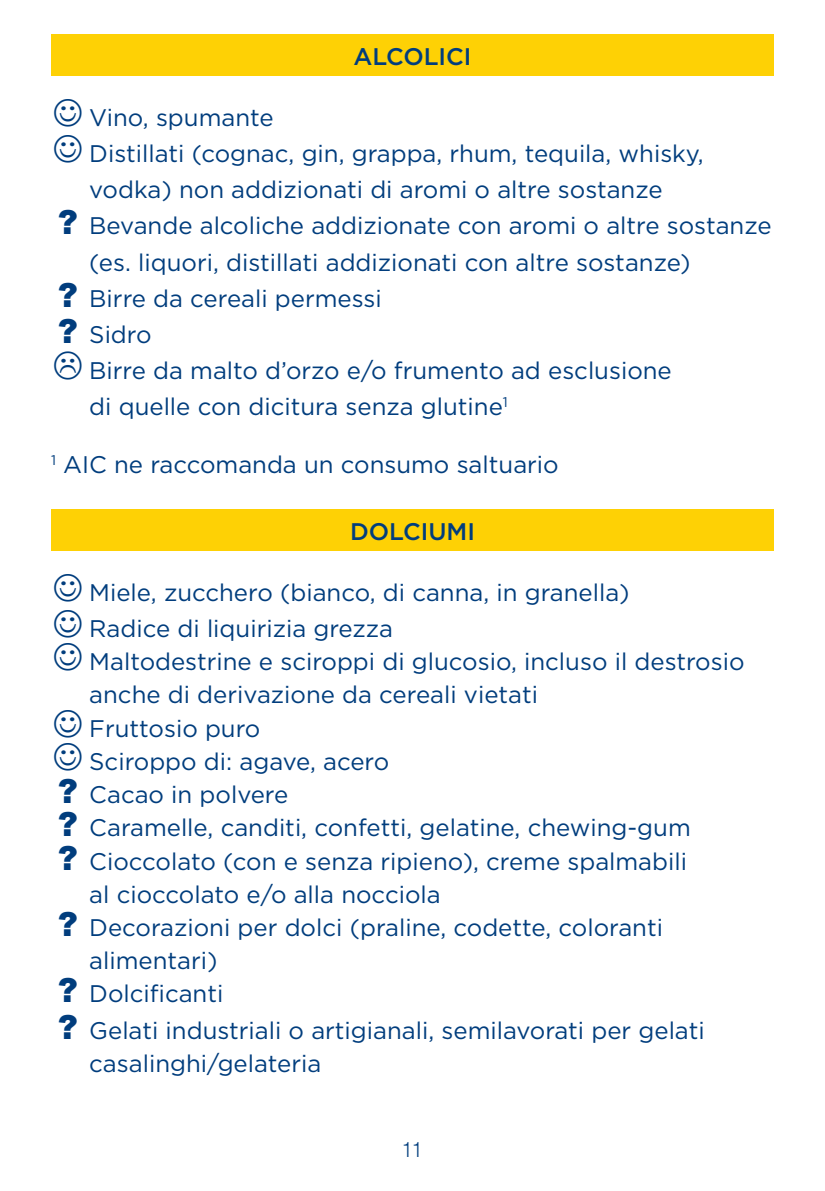
<style>
.page{position:relative;width:825px;height:1191px;background:#fff}
.page>*{position:absolute;margin:0;border:0;box-sizing:border-box;transform-origin:0 0}
.testo_disegno{font:24px "Gotham";color:#013d7d}
.titolo_con_fondo{font:500 24px "Gotham";color:#013d7d}
.t1{font:300 condensed 21px "Helvetica Neue LT Std";color:#013d7d}
.s1{font-family:"Arial";font-weight:900;font-size:33px}
</style>
<div class="page">
<div style="left:51px;top:34px;width:723px;height:41px;background:#fed105"></div>
<div style="left:51px;top:509px;width:723px;height:41px;background:#fed105"></div>
<p class="titolo_con_fondo" style="left:353px;top:41px;width:120px">ALCOLICI</p>
<p class="testo_disegno" style="left:89px;top:102px;width:186px">Vino, spumante</p>
<p class="testo_disegno" style="left:89px;top:138px;width:616px">Distillati (cognac, gin, grappa, rhum, tequila, whisky,</p>
<p class="testo_disegno" style="left:89px;top:174px;width:575px">vodka) non addizionati di aromi o altre sostanze</p>
<p class="testo_disegno" style="left:58px;top:210px;width:715px"><span class="s1">?</span> Bevande alcoliche addizionate con aromi o altre sostanze</p>
<p class="testo_disegno" style="left:89px;top:247px;width:603px">(es. liquori, distillati addizionati con altre sostanze)</p>
<p class="testo_disegno" style="left:58px;top:283px;width:325px"><span class="s1">?</span> Birre da cereali permessi</p>
<p class="testo_disegno" style="left:58px;top:319px;width:95px"><span class="s1">?</span> Sidro</p>
<p class="testo_disegno" style="left:89px;top:355px;width:584px">Birre da malto d’orzo e/o frumento ad esclusione</p>
<p class="testo_disegno" style="left:89px;top:391px;width:420px">di quelle con dicitura senza glutine<sup>1</sup></p>
<p class="testo_disegno" style="left:51px;top:449px;width:509px"><sup>1</sup> AIC ne raccomanda un consumo saltuario</p>
<p class="titolo_con_fondo" style="left:350px;top:516px;width:126px">DOLCIUMI</p>
<p class="testo_disegno" style="left:89px;top:577px;width:542px">Miele, zucchero (bianco, di canna, in granella)</p>
<p class="testo_disegno" style="left:89px;top:613px;width:305px">Radice di liquirizia grezza</p>
<p class="testo_disegno" style="left:89px;top:646px;width:657px">Maltodestrine e sciroppi di glucosio, incluso il destrosio</p>
<p class="testo_disegno" style="left:89px;top:679px;width:450px">anche di derivazione da cereali vietati</p>
<p class="testo_disegno" style="left:89px;top:713px;width:173px">Fruttosio puro</p>
<p class="testo_disegno" style="left:89px;top:746px;width:301px">Sciroppo di: agave, acero</p>
<p class="testo_disegno" style="left:58px;top:779px;width:232px"><span class="s1">?</span> Cacao in polvere</p>
<p class="testo_disegno" style="left:58px;top:812px;width:634px"><span class="s1">?</span> Caramelle, canditi, confetti, gelatine, chewing-gum</p>
<p class="testo_disegno" style="left:58px;top:845px;width:631px"><span class="s1">?</span> Cioccolato (con e senza ripieno), creme spalmabili</p>
<p class="testo_disegno" style="left:89px;top:879px;width:353px">al cioccolato e/o alla nocciola</p>
<p class="testo_disegno" style="left:58px;top:912px;width:607px"><span class="s1">?</span> Decorazioni per dolci (praline, codette, coloranti</p>
<p class="testo_disegno" style="left:89px;top:945px;width:130px">alimentari)</p>
<p class="testo_disegno" style="left:58px;top:978px;width:167px"><span class="s1">?</span> Dolcificanti</p>
<p class="testo_disegno" style="left:58px;top:1014px;width:648px"><span class="s1">?</span> Gelati industriali o artigianali, semilavorati per gelati</p>
<p class="testo_disegno" style="left:89px;top:1048px;width:234px">casalinghi/gelateria</p>
<p class="t1" style="left:402px;top:1137px;width:22px">11</p>
</div>
